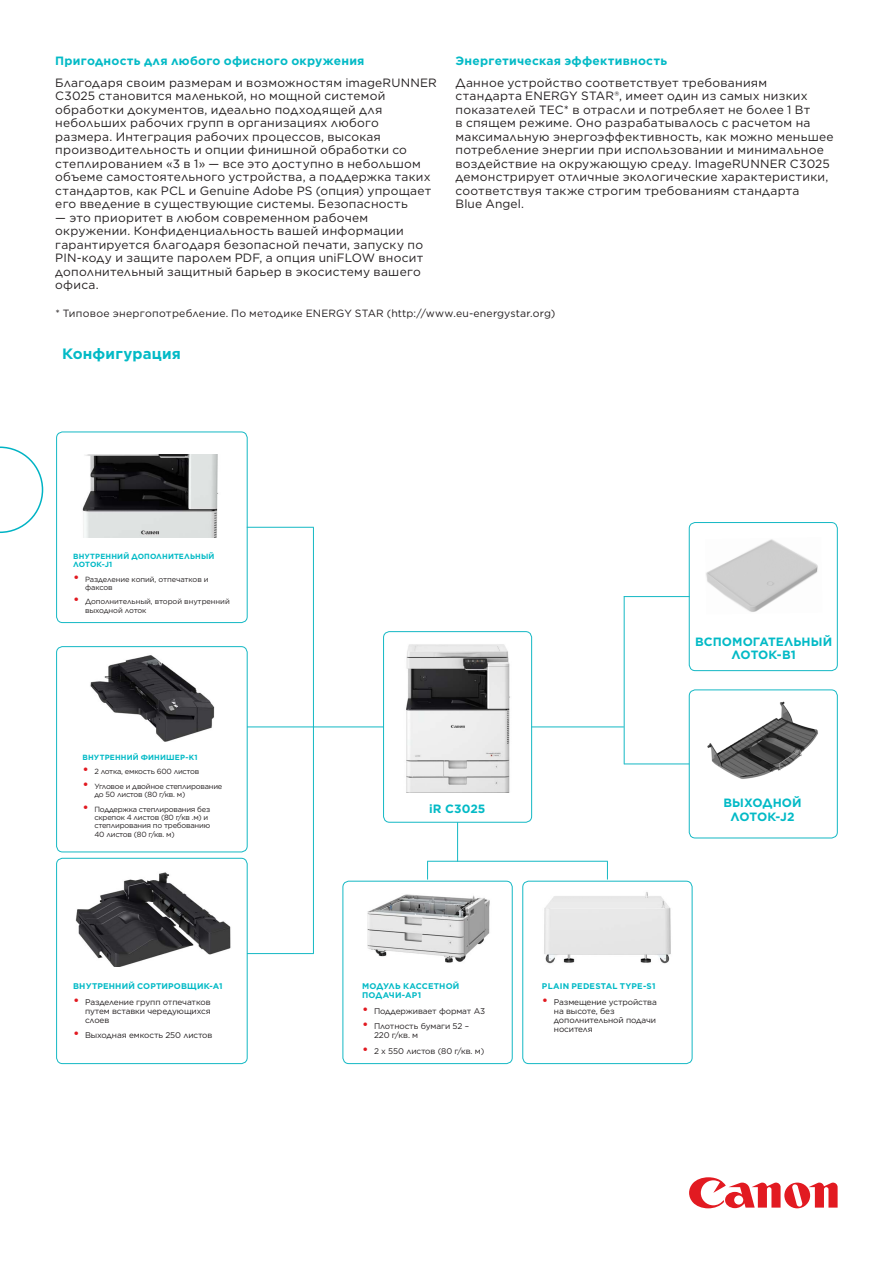
<style>
.page{position:relative;width:893px;height:1263px;background:#fff}
.page>*{position:absolute;margin:0;border:0;box-sizing:border-box;transform-origin:0 0}
.BODY_BULLETS{font:700 15px "Gotham";letter-spacing:.01em;color:#03bac6}
.BODY_BULLETS-2{font:12px/13.5px "Gotham";letter-spacing:.02em;color:#231f20}
.BODY_BULLETS-3{font:700 12px/13.5px "Gotham";letter-spacing:.015em;color:#03bac6;text-align:center}
.INTRO{font:10.5px "Gotham";letter-spacing:.015em;color:#231f20}
.t1{font:8.25px/9px "Gotham";letter-spacing:-.01em;color:#231f20}
.BODY_BULLETS-4{font:700 8.25px/9px "Gotham";letter-spacing:.02em;color:#03bac6}
.t2{font:7.5px/8.2px "Gotham";letter-spacing:-.03em;color:#231f20}
.t3{font:7.5px/8.2px "Gotham";letter-spacing:-.01em;color:#231f20}
.BODY_BULLETS-5{font:700 7.5px/8.2px "Gotham";letter-spacing:.02em;color:#03bac6}
.s1{font-size:13.5px;color:#e21a21}
</style>
<div class="page">
<svg style="left:689px;top:1177px;width:149px;height:31px"></svg>
<svg style="left:0;top:446px;width:43px;height:87px"></svg>
<div style="left:56px;top:432px;width:192px;height:191px;border:1px solid #14b8c4;border-radius:6px"></div>
<div style="left:689px;top:522px;width:149px;height:149px;border:1px solid #14b8c4;border-radius:6px"></div>
<div style="left:689px;top:689px;width:149px;height:149px;border:1px solid #14b8c4;border-radius:6px"></div>
<div style="left:56px;top:646px;width:192px;height:206px;border:1px solid #14b8c4;border-radius:6px"></div>
<div style="left:383px;top:631px;width:149px;height:192px;border:1px solid #14b8c4;border-radius:6px"></div>
<div style="left:342px;top:881px;width:171px;height:183px;border:1px solid #14b8c4;border-radius:6px"></div>
<div style="left:522px;top:881px;width:170px;height:183px;border:1px solid #14b8c4;border-radius:6px"></div>
<div style="left:56px;top:858px;width:192px;height:206px;border:1px solid #14b8c4;border-radius:6px"></div>
<img style="left:82px;top:455px;width:136px;height:82px">
<img style="left:90px;top:655px;width:125px;height:87px">
<img style="left:75px;top:872px;width:156px;height:94px">
<img style="left:406px;top:644px;width:104px;height:148px">
<img style="left:367px;top:894px;width:123px;height:69px">
<img style="left:544px;top:892px;width:127px;height:72px">
<img style="left:707px;top:701px;width:111px;height:78px">
<img style="left:706px;top:539px;width:112px;height:73px">
<hr style="left:247px;top:527px;width:67px;height:1px;background:#14b8c4">
<hr style="left:247px;top:726px;width:137px;height:1px;background:#14b8c4">
<hr style="left:531px;top:726px;width:93px;height:1px;background:#14b8c4">
<hr style="left:427px;top:861px;width:181px;height:1px;background:#14b8c4">
<hr style="left:457px;top:822px;width:1px;height:39px;background:#14b8c4">
<svg style="left:607px;top:861px;width:1px;height:18px"></svg>
<svg style="left:427px;top:861px;width:1px;height:18px"></svg>
<hr style="left:624px;top:596px;width:66px;height:1px;background:#14b8c4">
<hr style="left:624px;top:763px;width:65px;height:1px;background:#14b8c4">
<hr style="left:247px;top:953px;width:67px;height:1px;background:#14b8c4">
<hr style="left:313px;top:527px;width:1px;height:426px;background:#14b8c4">
<hr style="left:624px;top:596px;width:1px;height:168px;background:#14b8c4">
<p class="BODY_BULLETS-3" style="left:55px;top:54px;width:311px">Пригодность для любого офисного окружения</p>
<p class="BODY_BULLETS-2" style="left:55px;top:76px;width:383px">Благодаря своим размерам и возможностям imageRUNNER C3025 становится маленькой, но мощной системой обработки документов, идеально подходящей для небольших рабочих групп в организациях любого размера. Интеграция рабочих процессов, высокая производительность и опции финишной обработки со степлированием «3 в 1» — все это доступно в небольшом объеме самостоятельного устройства, а поддержка таких стандартов, как PCL и Genuine Adobe PS (опция) упрощает его введение в существующие системы. Безопасность</p>
<p class="BODY_BULLETS-2" style="left:55px;top:211px;width:370px">— это приоритет в любом современном рабочем окружении. Конфиденциальность вашей информации гарантируется благодаря безопасной печати, запуску по PIN-коду и защите паролем PDF, а опция uniFLOW вносит дополнительный защитный барьер в экосистему вашего офиса.</p>
<p class="BODY_BULLETS-3" style="left:455px;top:54px;width:213px">Энергетическая эффективность</p>
<p class="BODY_BULLETS-2" style="left:455px;top:76px;width:380px">Данное устройство соответствует требованиям стандарта ENERGY STAR®, имеет один из самых низких показателей TEC* в отрасли и потребляет не более 1 Вт<br>в спящем режиме. Оно разрабатывалось с расчетом на максимальную энергоэффективность, как можно меньшее потребление энергии при использовании и минимальное воздействие на окружающую среду. ImageRUNNER C3025 демонстрирует отличные экологические характеристики, соответствуя также строгим требованиям стандарта<br>Blue Angel.</p>
<p class="INTRO" style="left:55px;top:307px;width:501px">* Типовое энергопотребление. По методике ENERGY STAR (http://www.eu-energystar.org)</p>
<p class="BODY_BULLETS" style="left:62px;top:343px;width:120px">Конфигурация</p>
<p class="BODY_BULLETS-5" style="left:73px;top:552px;width:143px">ВНУТРЕННИЙ ДОПОЛНИТЕЛЬНЫЙ<br>ЛОТОК-J1</p>
<p class="t3" style="left:85px;top:575px;width:125px;text-indent:-12px"><span class="s1">•</span> Разделение копий, отпечатков и факсов</p>
<p class="t3" style="left:85px;top:597px;width:146px;text-indent:-12px"><span class="s1">•</span> Дополнительный, второй внутренний выходной лоток</p>
<p class="BODY_BULLETS-5" style="left:83px;top:753px;width:117px">ВНУТРЕННИЙ ФИНИШЕР-K1</p>
<p class="t2" style="left:83px;top:767px;width:118px"><span class="s1">•</span> 2 лотка, емкость 600 листов</p>
<p class="t2" style="left:94px;top:782px;width:129px;text-indent:-12px"><span class="s1">•</span> Угловое и двойное степлирование до 50 листов (80 г/кв. м)</p>
<p class="t2" style="left:94px;top:805px;width:117px;text-indent:-12px"><span class="s1">•</span> Поддержка степлирования без скрепок 4 листов (80 г/кв .м) и степлирования по требованию<br>40 листов (80 г/кв. м)</p>
<p class="BODY_BULLETS-3" style="left:429px;top:801px;width:58px">iR C3025</p>
<p class="BODY_BULLETS-4" style="left:73px;top:982px;width:151px">ВНУТРЕННИЙ СОРТИРОВЩИК-A1</p>
<p class="t1" style="left:85px;top:997px;width:127px;text-align:justify;text-indent:-12px"><span class="s1">•</span> Разделение групп отпечатков путем вставки чередующихся слоев</p>
<p class="t1" style="left:73px;top:1031px;width:141px"><span class="s1">•</span> Выходная емкость 250 листов</p>
<p class="BODY_BULLETS-4" style="left:362px;top:982px;width:99px">МОДУЛЬ КАССЕТНОЙ<br>ПОДАЧИ-AP1</p>
<p class="t1" style="left:362px;top:1006px;width:125px"><span class="s1">•</span> Поддерживает формат A3</p>
<p class="t1" style="left:374px;top:1022px;width:97px;text-indent:-12px"><span class="s1">•</span> Плотность бумаги 52 –<br>220 г/кв. м</p>
<p class="t1" style="left:362px;top:1046px;width:124px"><span class="s1">•</span> 2 x 550 листов (80 г/кв. м)</p>
<p class="BODY_BULLETS-3" style="left:695px;top:635px;width:139px">ВСПОМОГАТЕЛЬНЫЙ<br>ЛОТОК-B1</p>
<p class="BODY_BULLETS-3" style="left:723px;top:796px;width:80px">ВЫХОДНОЙ<br>ЛОТОК-J2</p>
<p class="BODY_BULLETS-4" style="left:542px;top:982px;width:115px">PLAIN PEDESTAL TYPE-S1</p>
<p class="t1" style="left:554px;top:997px;width:104px;text-indent:-12px"><span class="s1">•</span> Размещение устройства на высоте, без дополнительной подачи носителя</p>
</div>
